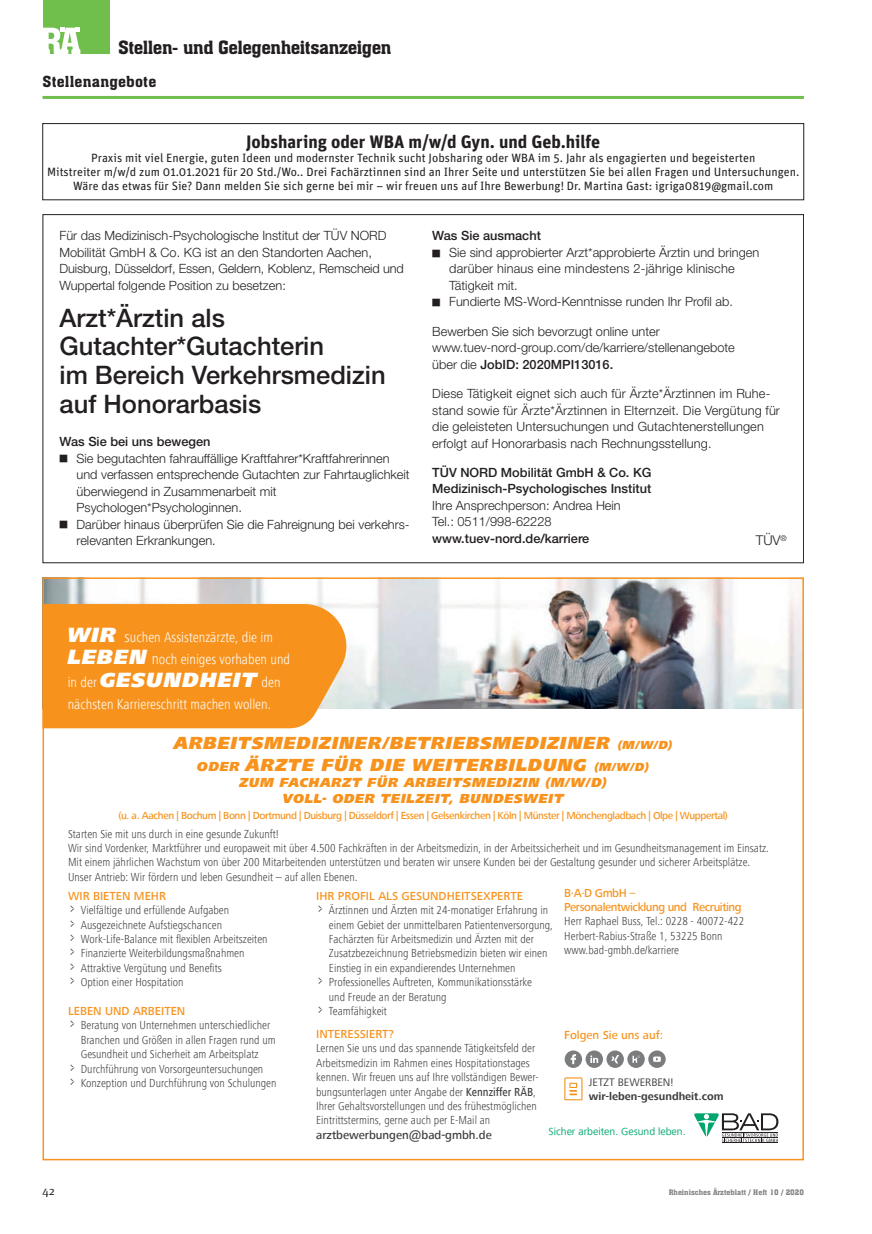
<style>
.page{position:relative;width:872px;height:1234px;background:#fff}
.page>*{position:absolute;margin:0;border:0;box-sizing:border-box;transform-origin:0 0}
.t1{font:500 25.5px/28.5px "Helvetica Neue LT Pro";color:#231f20}
.t2{font:italic 900 21.15px "Frutiger Next Com";letter-spacing:.05em;color:#fff}
.t3{font:italic 900 18px/21.6px "Frutiger Next Com";letter-spacing:.05em;color:#f7931d;text-align:center}
.t4{font:700 18px "Unit";color:#231f20}
.t5{font:18px "Aachen BT";letter-spacing:-.025em;color:#231f20}
.t6{font:15px "Aachen BT";letter-spacing:.01em;color:#231f20}
.t7{font:300 condensed 14.55px/22.5px "Frutiger Next Com";color:#fff}
.t8{font:italic 900 13.5px/16.2px "Frutiger Next Com";letter-spacing:.05em;color:#f7931d;text-align:center}
.t9{font:300 13.5px "Helvetica Neue LT Pro";color:#231f20}
.t10{font:300 12.75px/16.5px "Helvetica Neue LT Pro";color:#231f20}
.t11{font:500 12.75px/16.5px "Helvetica Neue LT Pro";color:#231f20}
.t12{font:300 condensed 12px/14.4px "Frutiger Next Com";color:#3e3e3f}
.t13{font:12px/14.2px "Unit";color:#231f20;text-align:center}
.t14{font:500 12px "Frutiger Next Com";color:#f7931d}
.t15{font:500 12px/14.4px "Frutiger Next Com";letter-spacing:-.035em;color:#f7931d}
.t16{font:500 12px "Frutiger Next Com";color:#3e3e3f}
.t17{font:12px "Meta Serif OT";color:#231f20}
.t18{font:700 11.25px "Frutiger Next Com";color:#3e3e3f}
.t19{font:11.25px "Frutiger Next Com";color:#3e3e3f}
.t20{font:10.8px "Frutiger Next Com";color:#00a66e}
.t21{font:500 10.5px "Frutiger Next Com";letter-spacing:-.035em;color:#f7931d}
.t22{font:7.5px "Aachen BT";color:#808285}
.s1{font-weight:500}
.s2{font-weight:900;font-style:italic;font-stretch:normal;font-size:21.15px}
.s3{font-size:15.9px}
.s4{font-weight:300;font-style:normal;font-stretch:condensed;font-size:14.55px}
.s5{font-size:12px}
.s6{font-size:13.5px}
</style>
<div class="page">
<div style="left:43px;top:0;width:66px;height:54px;background:#70bf4c"></div>
<svg style="left:43px;top:28px;width:37px;height:26px"></svg>
<img style="left:46px;top:580px;width:755px;height:128px">
<svg style="left:564px;top:1077px;width:18px;height:23px"></svg>
<div style="left:564px;top:1050px;width:18px;height:17px;background:#7a7c7e;border-radius:50%"></div>
<svg style="left:570px;top:1054px;width:6px;height:9px"></svg>
<svg style="left:585px;top:1050px;width:18px;height:17px"></svg>
<svg style="left:590px;top:1055px;width:8px;height:7px"></svg>
<div style="left:606px;top:1050px;width:18px;height:17px;background:#7a7c7e;border-radius:50%"></div>
<svg style="left:611px;top:1055px;width:8px;height:8px"></svg>
<div style="left:648px;top:1050px;width:17px;height:17px;background:#7a7c7e;border-radius:50%"></div>
<svg style="left:653px;top:1056px;width:8px;height:5px"></svg>
<div style="left:627px;top:1050px;width:18px;height:17px;background:#7a7c7e;border-radius:50%"></div>
<svg style="left:632px;top:1055px;width:7px;height:7px"></svg>
<hr style="left:722px;top:1142px;width:56px;height:1px;background:#231f20">
<svg style="left:694px;top:1113px;width:84px;height:28px"></svg>
<div style="left:43px;top:604px;width:303px;height:124px;background:#f7931d"></div>
<div style="left:43px;top:123px;width:761px;height:77px;border:1px solid #231f20"></div>
<hr style="left:43px;top:96px;width:761px;height:3px;background:#70bf4c">
<h3 class="t5" style="left:118px;top:36px;width:275px">Stellen- und Gelegenheitsanzeigen</h3>
<p class="t6" style="left:43px;top:72px;width:115px">Stellenangebote</p>
<h3 class="t4" style="left:246px;top:130px;width:356px">Jobsharing oder WBA m/w/d Gyn. und Geb.hilfe</h3>
<p class="t13" style="left:47px;top:150px;width:754px">Praxis mit viel Energie, guten Ideen und modernster Technik sucht Jobsharing oder WBA im 5. Jahr als engagierten und begeisterten<br>Mitstreiter m/w/d zum 01.01.2021 für 20 Std./Wo.. Drei Fachärztinnen sind an Ihrer Seite und unterstützen Sie bei allen Fragen und Untersuchungen.<br>Wäre das etwas für Sie? Dann melden Sie sich gerne bei mir – wir freuen uns auf Ihre Bewerbung! Dr. Martina Gast: igriga0819@gmail.com</p>
<p class="t10" style="left:60px;top:227px;width:346px">Für das Medizinisch-Psychologische Institut der TÜV NORD Mobilität GmbH &amp; Co. KG ist an den Standorten Aachen, Duisburg, Düsseldorf, Essen, Geldern, Koblenz, Remscheid und Wuppertal folgende Position zu besetzen:</p>
<h1 class="t1" style="left:60px;top:303px;width:327px">Arzt*Ärztin als<br>Gutachter*Gutachterin<br>im Bereich Verkehrsmedizin auf Honorarbasis</h1>
<p class="t11" style="left:60px;top:433px;width:152px">Was Sie bei uns bewegen</p>
<p class="t10" style="left:77px;top:449px;width:334px;text-indent:-17px">■ Sie begutachten fahrauffällige Kraftfahrer*Kraftfahrerinnen und verfassen entsprechende Gutachten zur Fahrtauglichkeit überwiegend in Zusammenarbeit mit Psychologen*Psychologinnen.</p>
<p class="t10" style="left:77px;top:515px;width:335px;text-indent:-17px">■ Darüber hinaus überprüfen Sie die Fahreignung bei verkehrs&shy;relevanten Erkrankungen.</p>
<p class="t11" style="left:432px;top:227px;width:110px">Was Sie ausmacht</p>
<p class="t10" style="left:449px;top:244px;width:311px;text-indent:-17px">■ Sie sind approbierter Arzt*approbierte Ärztin und bringen darüber hinaus eine mindestens 2-jährige klinische<br>Tätigkeit mit.</p>
<p class="t10" style="left:432px;top:293px;width:302px">■ Fundierte MS-Word-Kenntnisse runden Ihr Profil ab.</p>
<p class="t10" style="left:432px;top:322px;width:304px">Bewerben Sie sich bevorzugt online unter www.tuev-nord-group.com/de/karriere/stellenangebote über die <span class="s1">JobID: 2020MPI13016.</span></p>
<p class="t10" style="left:432px;top:385px;width:349px">Diese Tätigkeit eignet sich auch für Ärzte*Ärztinnen im Ruhe&shy;stand sowie für Ärzte*Ärztinnen in Elternzeit. Die Vergütung für die geleisteten Untersuchungen und Gutachtenerstellungen erfolgt auf Honorarbasis nach Rechnungsstellung.</p>
<p class="t11" style="left:432px;top:464px;width:221px">TÜV NORD Mobilität GmbH &amp; Co. KG<br>Medizinisch-Psychologisches Institut</p>
<p class="t10" style="left:432px;top:496px;width:190px">Ihre Ansprechperson: Andrea Hein<br>Tel.: 0511/998-62228</p>
<p class="t11" style="left:432px;top:530px;width:159px">www.tuev-nord.de/karriere</p>
<p class="t9" style="left:756px;top:532px;width:33px">TÜV<sup>®</sup></p>
<p class="t7" style="left:68px;top:625px;width:224px"><span class="s2">WIR</span> <span class="s3">s</span>uchen Assistenzärzte, die im<br><span class="s2">LEBEN</span> <span class="s3">n</span>och einiges vorhaben und</p>
<h2 class="t2" style="left:68px;top:667px;width:214px"><span class="s4">in der</span> GESUNDHEIT <span class="s4">den</span></h2>
<p class="t7" style="left:68px;top:693px;width:205px">nächsten Karriereschritt machen wollen.</p>
<h3 class="t3" style="left:174px;top:732px;width:500px">ARBEITSMEDIZINER/BETRIEBSMEDIZINER <span class="s5">(M/W/D)<br></span><span class="s6">ODER</span> ÄRZTE FÜR DIE WEITERBILDUNG <span class="s5">(M/W/D)</span></h3>
<p class="t8" style="left:239px;top:774px;width:369px">ZUM FACHARZT FÜR ARBEITSMEDIZIN (M/W/D)<br>VOLL- ODER TEILZEIT, BUNDESWEIT</p>
<p class="t21" style="left:119px;top:809px;width:611px">(u. a. Aachen | Bochum | Bonn | Dortmund | Duisburg | Düsseldorf | Essen | Gelsenkirchen | Köln | Münster | Mönchengladbach | Olpe | Wuppertal)</p>
<p class="t12" style="left:68px;top:826px;width:702px">Starten Sie mit uns durch in eine gesunde Zukunft!<br>Wir sind Vordenker, Marktführer und europaweit mit über 4.500 Fachkräften in der Arbeitsmedizin, in der Arbeitssicherheit und im Gesundheitsmanagement im Einsatz.<br>Mit einem jährlichen Wachstum von über 200 Mitarbeitenden unterstützen und beraten wir unsere Kunden bei der Gestaltung gesunder und sicherer Arbeitsplätze.<br>Unser Antrieb: Wir fördern und leben Gesundheit – auf allen Ebenen.</p>
<p class="t14" style="left:68px;top:888px;width:99px">WIR BIETEN MEHR</p>
<p class="t12" style="left:81px;top:902px;width:188px">Vielfältige und erfüllende Aufgaben Ausgezeichnete Aufstiegschancen Work-Life-Balance mit flexiblen Arbeitszeiten Finanzierte Weiterbildungsmaßnahmen Attraktive Vergütung und Benefits<br>Option einer Hospitation</p>
<p class="t14" style="left:68px;top:1003px;width:119px">LEBEN UND ARBEITEN</p>
<p class="t12" style="left:81px;top:1017px;width:197px">Beratung von Unternehmen unterschiedlicher Branchen und Größen in allen Fragen rund um Gesundheit und Sicherheit am Arbeitsplatz Durchführung von Vorsorgeuntersuchungen Konzeption und Durchführung von Schulungen</p>
<p class="t15" style="left:564px;top:885px;width:179px">B·A·D GmbH –<br>Personalentwicklung und Recruiting</p>
<p class="t12" style="left:564px;top:914px;width:181px">Herr Raphael Buss, Tel.: 0228 - 40072-422<br>Herbert-Rabius-Straße 1, 53225 Bonn www.bad-gmbh.de/karriere</p>
<p class="t14" style="left:316px;top:888px;width:208px">IHR PROFIL ALS GESUNDHEITSEXPERTE</p>
<p class="t12" style="left:329px;top:902px;width:226px">Ärztinnen und Ärzten mit 24-monatiger Erfahrung in einem Gebiet der unmittelbaren Patientenversorgung, Fachärzten für Arbeitsmedizin und Ärzten mit der Zusatzbezeichnung Betriebsmedizin bieten wir einen Einstieg in ein expandierendes Unternehmen Professionelles Auftreten, Kommunikationsstärke<br>und Freude an der Beratung<br>Teamfähigkeit</p>
<p class="t14" style="left:316px;top:1026px;width:79px">INTERESSIERT?</p>
<p class="t12" style="left:316px;top:1040px;width:224px">Lernen Sie uns und das spannende Tätigkeitsfeld der Arbeitsmedizin im Rahmen eines Hospitationstages kennen. Wir freuen uns auf Ihre vollständigen Bewer&shy;bungsunterlagen unter Angabe der <span class="s1">Kennziffer RÄB</span>, Ihrer Gehaltsvorstellungen und des frühestmöglichen Eintrittstermins, gerne auch per E-Mail an</p>
<p class="t16" style="left:316px;top:1127px;width:177px">arztbewerbungen@bad-gmbh.de</p>
<p class="t14" style="left:564px;top:1027px;width:100px">Folgen Sie uns auf:</p>
<p class="t19" style="left:589px;top:1075px;width:86px">JETZT BEWERBEN!</p>
<p class="t18" style="left:589px;top:1089px;width:136px">wir-leben-gesundheit.com</p>
<p class="t20" style="left:548px;top:1125px;width:139px">Sicher arbeiten. Gesund leben.</p>
<p class="t17" style="left:43px;top:1182px;width:13px">42</p>
<p class="t22" style="left:668px;top:1187px;width:137px">Rheinisches Ärzteblatt / Heft 10 / 2020</p>
</div>
